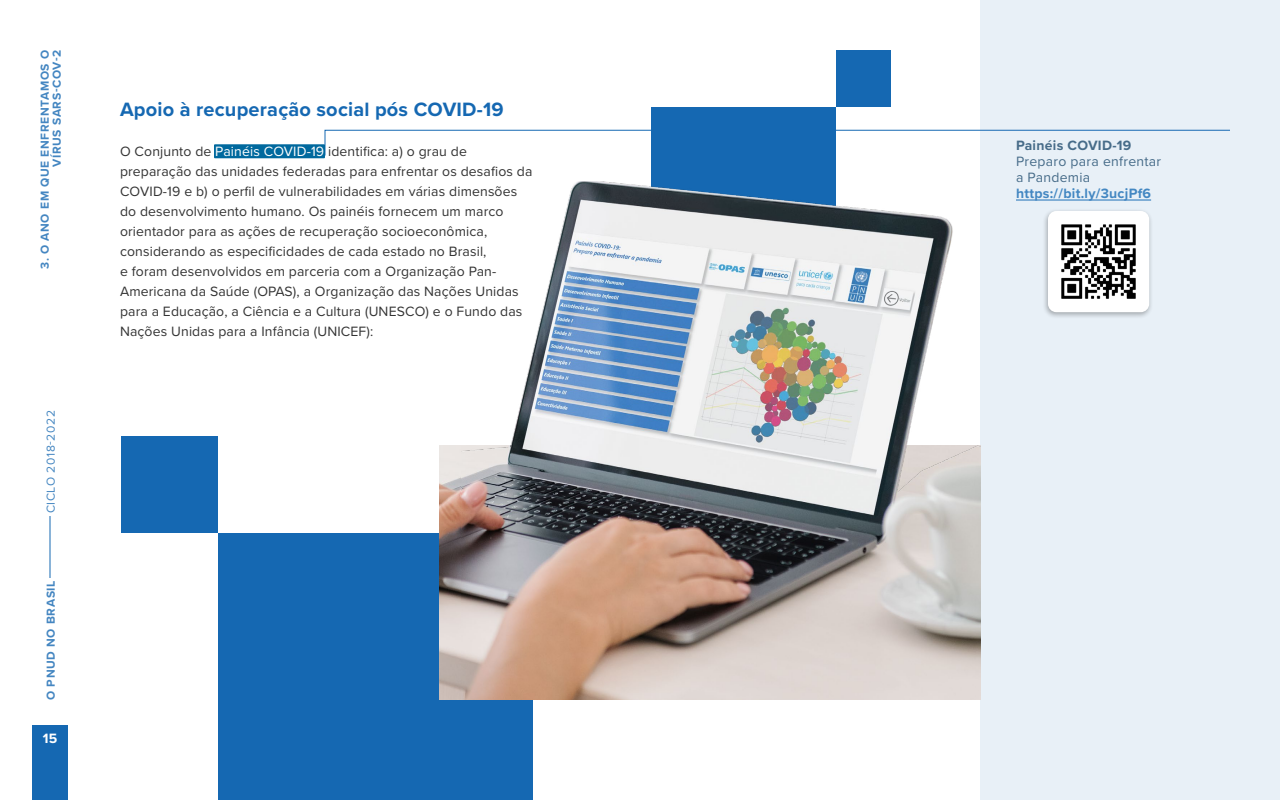
<style>
.page{position:relative;width:1280px;height:800px;background:#fff}
.page>*{position:absolute;margin:0;border:0;box-sizing:border-box;transform-origin:0 0}
.t1{font:700 20px "Proxima Nova";letter-spacing:.01em;color:#1568b2}
.t2{font:14px/20px "Proxima Nova";letter-spacing:.01em;color:#333}
.t3{font:14px/16px "Proxima Nova";letter-spacing:.02em;color:#476c89}
.t4{font:700 14px "Proxima Nova";letter-spacing:.02em;color:#4387c2}
.t5{font:700 14px "Proxima Nova";letter-spacing:.02em;color:#476c89}
.t6{font:700 14px "Proxima Nova";color:#fff}
.t7{font:700 12px/12px "Proxima Nova";letter-spacing:.05em;color:#4486c1;text-align:right}
.t8{font:12px "Proxima Nova";letter-spacing:.05em;color:#4486c1}
.s1{color:#fff}
</style>
<div class="page">
<div style="left:981px;top:0;width:299px;height:800px;background:#e8f0f7"></div>
<svg style="left:324px;top:129px;width:906px;height:28px"></svg>
<div style="left:214px;top:144px;width:111px;height:14px;background:#00699e"></div>
<div style="left:218px;top:533px;width:315px;height:267px;background:#1568b2"></div>
<div style="left:121px;top:436px;width:97px;height:97px;background:#1568b2"></div>
<div style="left:836px;top:50px;width:54px;height:57px;background:#1568b2"></div>
<div style="left:651px;top:107px;width:185px;height:185px;background:#1568b2"></div>
<hr style="left:1016px;top:199px;width:135px;height:2px;background:#4387c2">
<div style="left:1042px;top:208px;width:111px;height:111px;background:#000;opacity:.3"></div>
<div style="left:1048px;top:211px;width:101px;height:101px;background:#fff;border-radius:8px"></div>
<img style="left:1061px;top:224px;width:75px;height:75px">
<img style="left:440px;top:446px;width:21px;height:254px">
<img style="left:461px;top:181px;width:520px;height:519px">
<hr style="left:50px;top:516px;width:1px;height:62px;background:#1568b2">
<div style="left:32px;top:725px;width:36px;height:75px;background:#1568b2"></div>
<p class="t7" style="left:38px;top:269px;width:221px;rotate:-90deg">3. O ANO EM QUE ENFRENTAMOS O<br>VÍRUS SARS-COV-2</p>
<p class="t8" style="left:42px;top:513px;width:105px;rotate:-90deg">CICLO 2018-2022</p>
<p class="t7" style="left:44px;top:700px;width:121px;rotate:-90deg">O PNUD NO BRASIL</p>
<p class="t6" style="left:43px;top:728px;width:16px">15</p>
<h1 class="t1" style="left:120px;top:94px;width:385px">Apoio à recuperação social pós COVID-19</h1>
<p class="t2" style="left:120px;top:141px;width:414px">O Conjunto de <span class="s1">Painéis COVID-19</span> identifica: a) o grau de preparação das unidades federadas para enfrentar os desafios da COVID-19 e b) o perfil de vulnerabilidades em várias dimensões do desenvolvimento humano. Os painéis fornecem um marco orientador para as ações de recuperação socioeconômica, considerando as especificidades de cada estado no Brasil,<br>e foram desenvolvidos em parceria com a Organização Pan-Americana da Saúde (OPAS), a Organização das Nações Unidas para a Educação, a Ciência e a Cultura (UNESCO) e o Fundo das Nações Unidas para a Infância (UNICEF):</p>
<p class="t5" style="left:1016px;top:135px;width:117px">Painéis COVID-19</p>
<p class="t3" style="left:1016px;top:153px;width:147px">Preparo para enfrentar a Pandemia</p>
<p class="t4" style="left:1016px;top:183px;width:137px">https://bit.ly/3ucjPf6</p>
</div>
